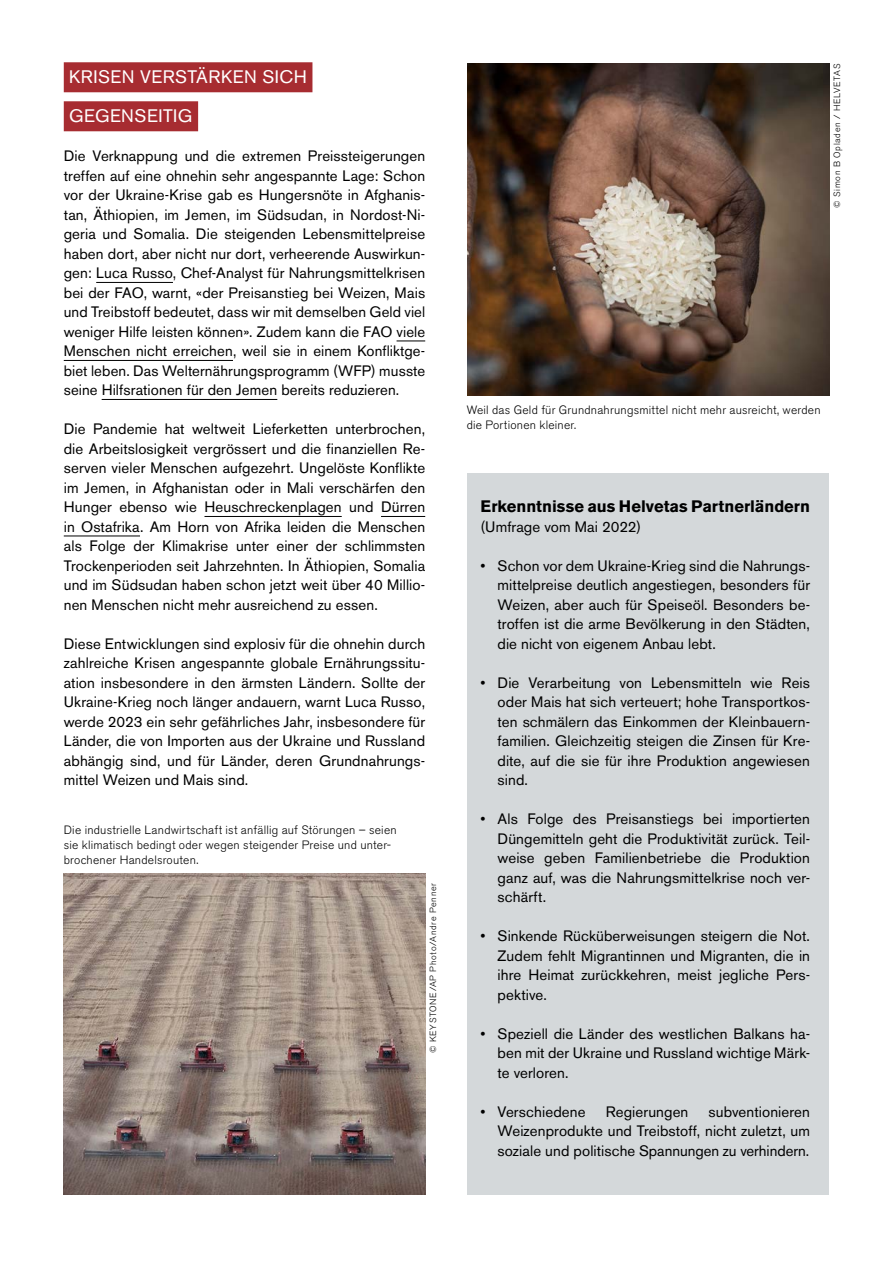
<style>
.page{position:relative;width:893px;height:1263px;background:#fff}
.page>*{position:absolute;margin:0;border:0;box-sizing:border-box;transform-origin:0 0}
.t1{font:18px/39px "Akzidenz Grotesk BE";letter-spacing:.025em;color:#fff}
.t2{font:700 16.5px "Akzidenz Grotesk BE";color:#000}
.t3{font:15px/19.5px "Akzidenz Grotesk BE";letter-spacing:.01em;color:#000;text-align:justify}
.t4{font:300 12px/15px "Akzidenz Grotesk BE";letter-spacing:.02em;color:#000}
.t5{font:300 9px "Akzidenz Grotesk BE";letter-spacing:.075em;color:#000}
</style>
<div class="page">
<div style="left:468px;top:473px;width:361px;height:722px;background:#d4d8da"></div>
<div style="left:64px;top:62px;width:248px;height:30px;background:#a72c31"></div>
<div style="left:64px;top:101px;width:134px;height:30px;background:#a72c31"></div>
<hr style="left:96px;top:282px;width:77px;height:1px;background:#000">
<svg style="left:397px;top:341px;width:28px;height:1px"></svg>
<hr style="left:64px;top:360px;width:169px;height:1px;background:#000">
<hr style="left:102px;top:399px;width:175px;height:1px;background:#000">
<hr style="left:204px;top:516px;width:138px;height:1px;background:#000">
<hr style="left:381px;top:516px;width:44px;height:1px;background:#000">
<hr style="left:64px;top:536px;width:76px;height:1px;background:#000">
<img style="left:64px;top:874px;width:361px;height:321px">
<img style="left:468px;top:64px;width:361px;height:331px">
<p class="t1" style="left:69px;top:58px;width:239px">KRISEN VERSTÄRKEN SICH<br>GEGENSEITIG</p>
<p class="t3" style="left:64px;top:146px;width:363px">Die Verknappung und die extremen Preissteigerungen treffen auf eine ohnehin sehr angespannte Lage: Schon vor der Ukraine-Krise gab es Hungersnöte in Afghanis&shy;tan, Äthiopien, im Jemen, im Südsudan, in Nordost-Ni&shy;geria und Somalia. Die steigenden Lebensmittelpreise haben dort, aber nicht nur dort, verheerende Auswirkun&shy;gen: Luca Russo, Chef-Analyst für Nahrungsmittelkrisen bei der FAO, warnt, «der Preisanstieg bei Weizen, Mais und Treibstoff bedeutet, dass wir mit demselben Geld viel weniger Hilfe leisten können». Zudem kann die FAO viele Menschen nicht erreichen, weil sie in einem Konfliktge&shy;biet leben. Das Welternährungsprogramm (WFP) musste seine Hilfsrationen für den Jemen bereits reduzieren.</p>
<p class="t3" style="left:64px;top:419px;width:363px">Die Pandemie hat weltweit Lieferketten unterbrochen, die Arbeitslosigkeit vergrössert und die finanziellen Re&shy;serven vieler Menschen aufgezehrt. Ungelöste Konflikte im Jemen, in Afghanistan oder in Mali verschärfen den Hunger ebenso wie Heuschreckenplagen und Dürren in Ostafrika. Am Horn von Afrika leiden die Menschen als Folge der Klimakrise unter einer der schlimmsten Trockenperioden seit Jahrzehnten. In Äthiopien, Somalia und im Südsudan haben schon jetzt weit über 40 Millio&shy;nen Menschen nicht mehr ausreichend zu essen.</p>
<p class="t3" style="left:64px;top:634px;width:363px">Diese Entwicklungen sind explosiv für die ohnehin durch zahlreiche Krisen angespannte globale Ernährungssitu&shy;ation insbesondere in den ärmsten Ländern. Sollte der Ukraine-Krieg noch länger andauern, warnt Luca Russo, werde 2023 ein sehr gefährliches Jahr, insbesondere für Länder, die von Importen aus der Ukraine und Russland abhängig sind, und für Länder, deren Grundnahrungs&shy;mittel Weizen und Mais sind.</p>
<p class="t4" style="left:64px;top:822px;width:334px">Die industrielle Landwirtschaft ist anfällig auf Störungen – seien sie klimatisch bedingt oder wegen steigender Preise und unter&shy;brochener Handelsrouten.</p>
<p class="t5" style="left:428px;top:1053px;width:172px;rotate:-90deg">© KEYSTONE/AP Photo/Andre Penner</p>
<p class="t5" style="left:832px;top:208px;width:145px;rotate:-90deg">© Simon B Opladen / HELVETAS</p>
<p class="t4" style="left:467px;top:403px;width:355px">Weil das Geld für Grundnahrungsmittel nicht mehr ausreicht, werden die Portionen kleiner.</p>
<p class="t2" style="left:480px;top:497px;width:331px">Erkenntnisse aus Helvetas Partnerländern</p>
<p class="t3" style="left:480px;top:517px;width:162px">(Umfrage vom Mai 2022)</p>
<p class="t3" style="left:497px;top:556px;width:314px;text-indent:-17px">• Schon vor dem Ukraine-Krieg sind die Nahrungs&shy;mittelpreise deutlich angestiegen, besonders für Weizen, aber auch für Speiseöl. Besonders be&shy;troffen ist die arme Bevölkerung in den Städten, die nicht von eigenem Anbau lebt.</p>
<p class="t3" style="left:497px;top:673px;width:314px;text-indent:-17px">• Die Verarbeitung von Lebensmitteln wie Reis oder Mais hat sich verteuert; hohe Transportkos&shy;ten schmälern das Einkommen der Kleinbauern&shy;familien. Gleichzeitig steigen die Zinsen für Kre&shy;dite, auf die sie für ihre Produktion angewiesen sind.</p>
<p class="t3" style="left:497px;top:809px;width:314px;text-indent:-17px">• Als Folge des Preisanstiegs bei importierten Düngemitteln geht die Produktivität zurück. Teil&shy;weise geben Familienbetriebe die Produktion ganz auf, was die Nahrungsmittelkrise noch ver&shy;schärft.</p>
<p class="t3" style="left:497px;top:926px;width:314px;text-indent:-17px">• Sinkende Rücküberweisungen steigern die Not.<br>Zudem fehlt Migrantinnen und Migranten, die in ihre Heimat zurückkehren, meist jegliche Pers&shy;pektive.</p>
<p class="t3" style="left:497px;top:1024px;width:314px;text-indent:-17px">• Speziell die Länder des westlichen Balkans ha&shy;ben mit der Ukraine und Russland wichtige Märk&shy;te verloren.</p>
<p class="t3" style="left:480px;top:1102px;width:107px">• Verschiedene</p>
<p class="t3" style="left:606px;top:1102px;width:84px">Regierungen</p>
<p class="t3" style="left:497px;top:1102px;width:314px;text-indent:211px">subventionieren Weizenprodukte und Treibstoff, nicht zuletzt, um soziale und politische Spannungen zu verhindern.</p>
</div>
